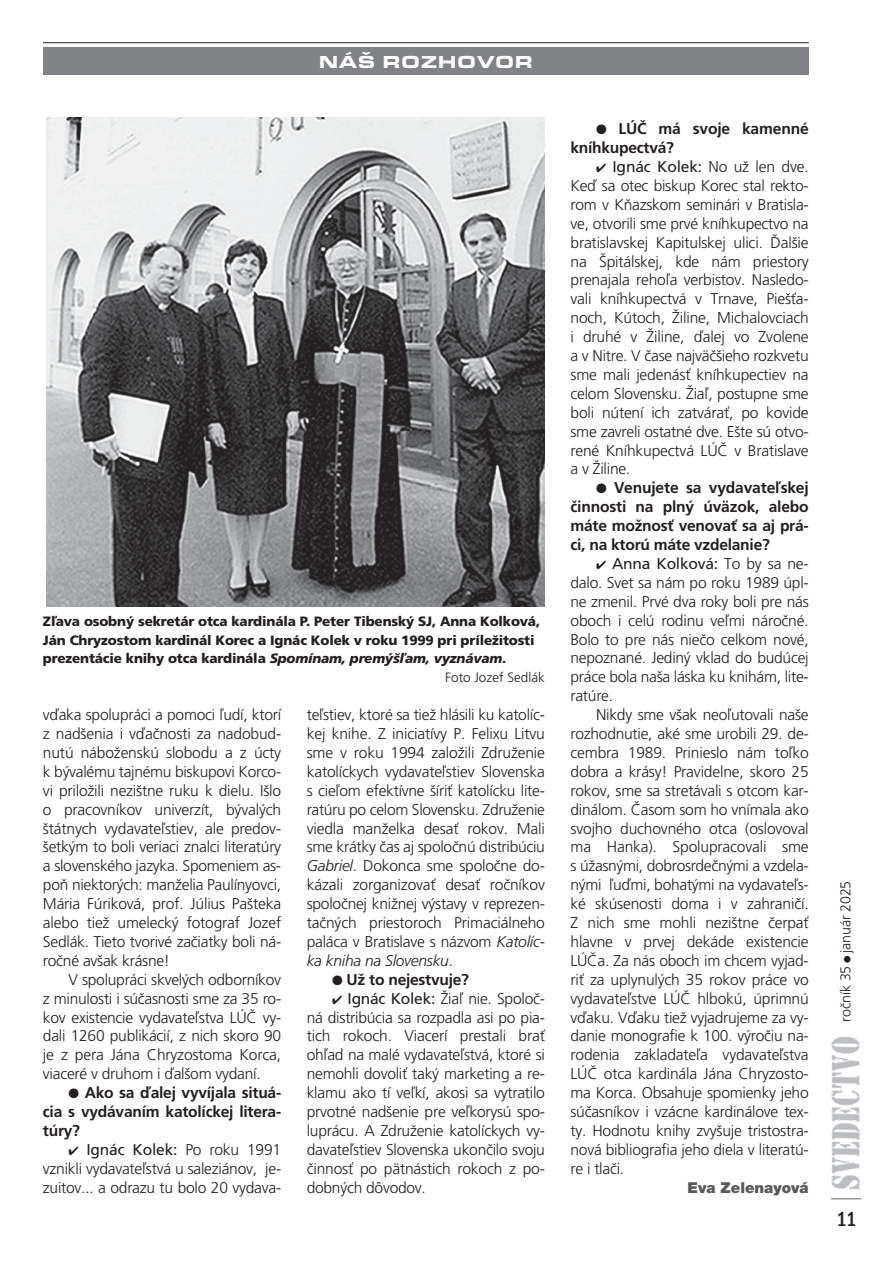
<style>
.page{position:relative;width:893px;height:1263px;background:#fff}
.page>*{position:absolute;margin:0;border:0;box-sizing:border-box;transform-origin:0 0}
.t1{font:500 condensed 21px "Franklin Got Itc TCE";color:#231f20}
.t2{font:18px "Eurostile TCE Blac Exte";letter-spacing:.03em;color:#fff}
.t3{font:300 15.6px/18.9px "Frutiger CE";letter-spacing:-.015em;color:#231f20;text-align:justify}
.t4{font:700 15.6px/18.9px "Frutiger CE";letter-spacing:-.015em;color:#231f20;text-align:justify}
.t5{font:900 15px "Helvetica Neue CE";color:#58595b}
.t6{font:300 14.25px "Frutiger CE";letter-spacing:-.01em;color:#231f20}
.t7{font:900 13.5px "Frutiger CE";letter-spacing:-.01em;color:#231f20}
.t8{font:300 13.5px "Frutiger CE";color:#231f20}
.s1{font-style:italic}
.s2{font-weight:400}
</style>
<div class="page">
<div style="left:43px;top:47px;width:765px;height:28px;background:#808285"></div>
<hr style="left:43px;top:42px;width:765px;height:1px;background:#231f20">
<img style="left:831px;top:1036px;width:30px;height:154px">
<hr style="left:831px;top:1198px;width:30px;height:1px;background:#939598">
<img style="left:47px;top:118px;width:498px;height:489px">
<p class="t2" style="left:319px;top:56px;width:216px">NÁŠ ROZHOVOR</p>
<p class="t7" style="left:43px;top:615px;width:498px">Zºava osobn˘ sekretár otca kardinála P. Peter Tibensk˘ SJ, Anna Kolková,</p>
<p class="t7" style="left:43px;top:634px;width:493px">Ján Chryzostom kardinál Korec a Ignác Kolek v roku 1999 pri príleÏitosti</p>
<p class="t7" style="left:43px;top:653px;width:465px">prezentácie knihy otca kardinála <span class="s1">Spomínam, prem˘‰ºam, vyznávam</span>.</p>
<p class="t8" style="left:445px;top:672px;width:101px">Foto Jozef Sedlák</p>
<p class="t3" style="left:43px;top:707px;width:240px">vìaka spolupráci a pomoci ºudí, ktorí z nad‰enia i vìaãnosti za nadobud&shy;nutú náboÏenskú slobodu a z úcty k b˘valému tajnému biskupovi Korco&shy;vi priloÏili nezi‰tne ruku k dielu. I‰lo o pracovníkov univerzít, b˘val˘ch ‰tátnych vydavateºstiev, ale predov-‰etk˘m to boli veriaci znalci literatúry a slovenského jazyka. Spomeniem as&shy;poÀ niektor˘ch: manÏelia Paulínyovci, Mária Fúriková, prof. Július Pa‰teka alebo tieÏ umeleck˘ fotograf Jozef Sedlák. Tieto tvorivé zaãiatky boli ná&shy;roãné av‰ak krásne!</p>
<p class="t3" style="left:43px;top:971px;width:240px;text-indent:26px">V spolupráci skvel˘ch odborníkov z minulosti i súãasnosti sme za 35 ro&shy;kov existencie vydavateºstva LÚâ vy&shy;dali 1260 publikácií, z nich skoro 90 je z pera Jána Chryzostoma Korca, viaceré v druhom i ìal‰om vydaní.</p>
<p class="t4" style="left:43px;top:1084px;width:240px;text-indent:26px">● Ako sa ìalej vyvíjala situá&shy;cia s vydávaním katolíckej litera&shy;túry?</p>
<p class="t3" style="left:43px;top:1141px;width:240px;text-indent:26px">✔ <span class="s2">Ignác Kolek:</span> Po roku 1991 vznikli vydavateºstvá u saleziánov, je&shy;zuitov... a odrazu tu bolo 20 vydava-</p>
<p class="t3" style="left:307px;top:706px;width:240px">teºstiev, ktoré sa tieÏ hlásili ku katolíc&shy;kej knihe. Z iniciatívy P. Felixu Litvu sme v roku 1994 zaloÏili ZdruÏenie katolíckych vydavateºstiev Slovenska s cieºom efektívne ‰íriÈ katolícku lite&shy;ratúru po celom Slovensku. ZdruÏenie viedla manÏelka desaÈ rokov. Mali sme krátky ãas aj spoloãnú distribúciu <span class="s1">Gabriel</span>. Dokonca sme spoloãne do&shy;kázali zorganizovaÈ desaÈ roãníkov spoloãnej kniÏnej v˘stavy v reprezen&shy;taãn˘ch priestoroch Primaciálneho paláca v Bratislave s názvom <span class="s1">Katolíc&shy;ka kniha na Slovensku</span>.</p>
<p class="t4" style="left:332px;top:971px;width:138px">● UÏ to nejestvuje?</p>
<p class="t3" style="left:307px;top:990px;width:240px;text-indent:26px">✔ <span class="s2">Ignác Kolek:</span> Îiaº nie. Spoloã&shy;ná distribúcia sa rozpadla asi po pia&shy;tich rokoch. Viacerí prestali braÈ ohºad na malé vydavateºstvá, ktoré si nemohli dovoliÈ tak˘ marketing a re&shy;klamu ako tí veºkí, akosi sa vytratilo prvotné nad‰enie pre veºkorysú spo&shy;luprácu. A ZdruÏenie katolíckych vy&shy;davateºstiev Slovenska ukonãilo svoju ãinnosÈ po pätnástich rokoch z po&shy;dobn˘ch dôvodov.</p>
<p class="t4" style="left:570px;top:121px;width:240px;text-indent:26px">● LÚâ má svoje kamenné kníhkupectvá?</p>
<p class="t3" style="left:570px;top:158px;width:240px;text-indent:26px">✔ <span class="s2">Ignác Kolek:</span> No uÏ len dve.<br>Keì sa otec biskup Korec stal rekto&shy;rom v KÀazskom seminári v Bratisla&shy;ve, otvorili sme prvé kníhkupectvo na bratislavskej Kapitulskej ulici. ëal‰ie na ·pitálskej, kde nám priestory prenajala rehoºa verbistov. Nasledo&shy;vali kníhkupectvá v Trnave, Pie‰Èa&shy;noch, Kútoch, Îiline, Michalovciach i druhé v Îiline, ìalej vo Zvolene a v Nitre. V ãase najväã‰ieho rozkvetu sme mali jedenásÈ kníhkupectiev na celom Slovensku. Îiaº, postupne sme boli nútení ich zatváraÈ, po kovide sme zavreli ostatné dve. E‰te sú otvo&shy;rené Kníhkupectvá LÚâ v Bratislave a v Îiline.</p>
<p class="t4" style="left:570px;top:480px;width:240px;text-indent:26px">● Venujete sa vydavateºskej ãinnosti na pln˘ úväzok, alebo máte moÏnosÈ venovaÈ sa aj prá&shy;ci, na ktorú máte vzdelanie?</p>
<p class="t3" style="left:570px;top:555px;width:240px;text-indent:26px">✔ <span class="s2">Anna Kolková:</span> To by sa ne&shy;dalo. Svet sa nám po roku 1989 úpl&shy;ne zmenil. Prvé dva roky boli pre nás oboch i celú rodinu veºmi nároãné.<br>Bolo to pre nás nieão celkom nové, nepoznané. Jedin˘ vklad do budúcej práce bola na‰a láska ku knihám, lite&shy;ratúre.</p>
<p class="t3" style="left:570px;top:706px;width:240px;text-indent:26px">Nikdy sme v‰ak neoºutovali na‰e rozhodnutie, aké sme urobili 29. de&shy;cembra 1989. Prinieslo nám toºko dobra a krásy! Pravidelne, skoro 25 rokov, sme sa stretávali s otcom kar&shy;dinálom. âasom som ho vnímala ako svojho duchovného otca (oslovoval ma Hanka). Spolupracovali sme s úÏasn˘mi, dobrosrdeãn˘mi a vzdela&shy;n˘mi ºuìmi, bohat˘mi na vydavateºs&shy;ké skúsenosti doma i v zahraniãí.<br>Z nich sme mohli nezi‰tne ãerpaÈ hlavne v prvej dekáde existencie LÚâa. Za nás oboch im chcem vyjad&shy;riÈ za uplynul˘ch 35 rokov práce vo vydavateºstve LÚâ hlbokú, úprimnú vìaku. Vìaku tieÏ vyjadrujeme za vy&shy;danie monografie k 100. v˘roãiu na&shy;rodenia zakladateºa vydavateºstva LÚâ otca kardinála Jána Chryzosto&shy;ma Korca. Obsahuje spomienky jeho súãasníkov i vzácne kardinálove tex&shy;ty. Hodnotu knihy zvy‰uje tristostra&shy;nová bibliografia jeho diela v literatú&shy;re i tlaãi.</p>
<p class="t5" style="left:687px;top:1179px;width:123px">Eva Zelenayová</p>
<p class="t6" style="left:839px;top:1022px;width:142px;rotate:-90deg">roãník 35 ● január 2025</p>
<h1 class="t1" style="left:836px;top:1207px;width:22px">11</h1>
</div>
